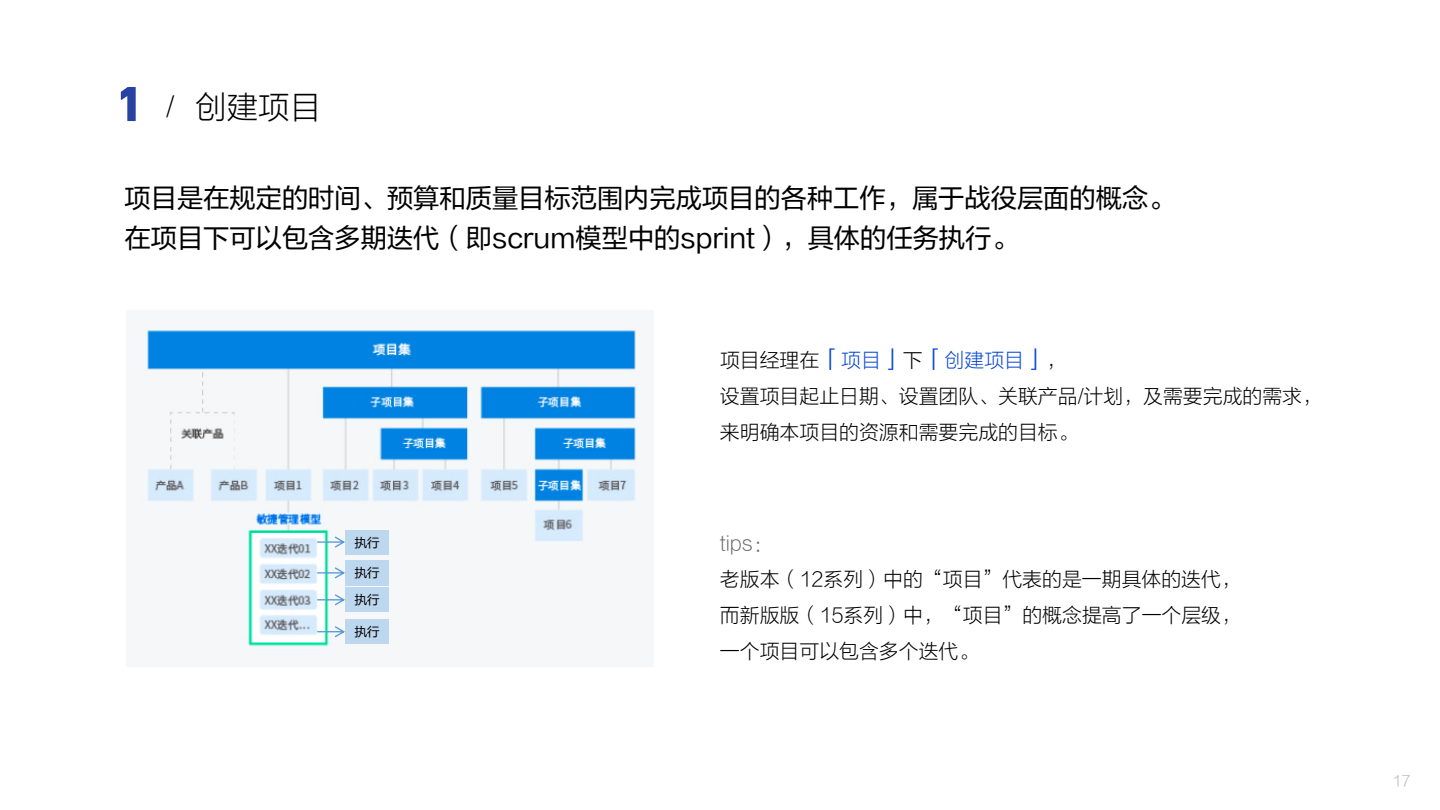
<style>
.page{position:relative;width:1440px;height:810px;background:#fff}
.page>*{position:absolute;margin:0;border:0;box-sizing:border-box;transform-origin:0 0}
.t1{font:31.5px "FZLTKHK GBK1 0";color:#000}
.t2{font:26.25px/39.8px "FZLTHJW GB1 0";color:#000}
.t3{font:19.88px/36px "FZLTKHK GBK1 0";color:#000}
.t4{font:19.88px "FZLTKHK GBK1 0";color:#666}
.t5{font:14.77px "FZLTKHK GBK1 0";color:#b3b3b3}
.t6{font:12.23px "Microsoft Ya Hei";color:#000}
.s1{font-family:"DIN Next LT Pro";font-weight:800;font-size:50.1px;color:#2842a2}
.s2{font-size:27.38px}
.s3{font-family:"FZLTHJW GB1 0";font-size:22.35px;color:#0a48d1}
.s4{color:#0a48d1}
</style>
<div class="page">
<img style="left:142px;top:326px;width:494px;height:328px">
<svg style="left:317px;top:537px;width:28px;height:11px"></svg>
<div style="left:345px;top:530px;width:44px;height:24px;background:#bdd7ee"></div>
<svg style="left:317px;top:567px;width:28px;height:11px"></svg>
<div style="left:345px;top:560px;width:44px;height:26px;background:#bdd7ee"></div>
<svg style="left:317px;top:594px;width:28px;height:11px"></svg>
<div style="left:345px;top:588px;width:44px;height:24px;background:#bdd7ee"></div>
<svg style="left:317px;top:626px;width:28px;height:11px"></svg>
<div style="left:345px;top:620px;width:44px;height:24px;background:#bdd7ee"></div>
<h1 class="t1" style="left:115px;top:89px;width:207px"><span class="s1">1</span> <span class="s2">/</span> 创建项目</h1>
<h2 class="t2" style="left:124px;top:179px;width:1051px">项目是在规定的时间、预算和质量目标范围内完成项目的各种工作，属于战役层面的概念。在项目下可以包含多期迭代（即scrum模型中的sprint），具体的任务执行。</h2>
<p class="t6" style="left:355px;top:534px;width:26px">执行</p>
<p class="t6" style="left:355px;top:565px;width:26px">执行</p>
<p class="t6" style="left:355px;top:592px;width:26px">执行</p>
<p class="t6" style="left:355px;top:624px;width:26px">执行</p>
<p class="t3" style="left:720px;top:342px;width:604px">项目经理在<span class="s3">「</span><span class="s4">项目</span><span class="s3">」</span>下<span class="s3">「</span><span class="s4">创建项目</span><span class="s3">」</span>，<br>设置项目起止日期、设置团队、关联产品/计划，及需要完成的需求，来明确本项目的资源和需要完成的目标。</p>
<p class="t4" style="left:720px;top:532px;width:55px">tips：</p>
<p class="t3" style="left:720px;top:561px;width:523px;text-align:justify">老版本（12系列）中的“项目”代表的是一期具体的迭代，而新版版（15系列）中，“项目”的概念提高了一个层级，一个项目可以包含多个迭代。</p>
<p class="t5" style="left:1392px;top:773px;width:19px">17</p>
</div>
